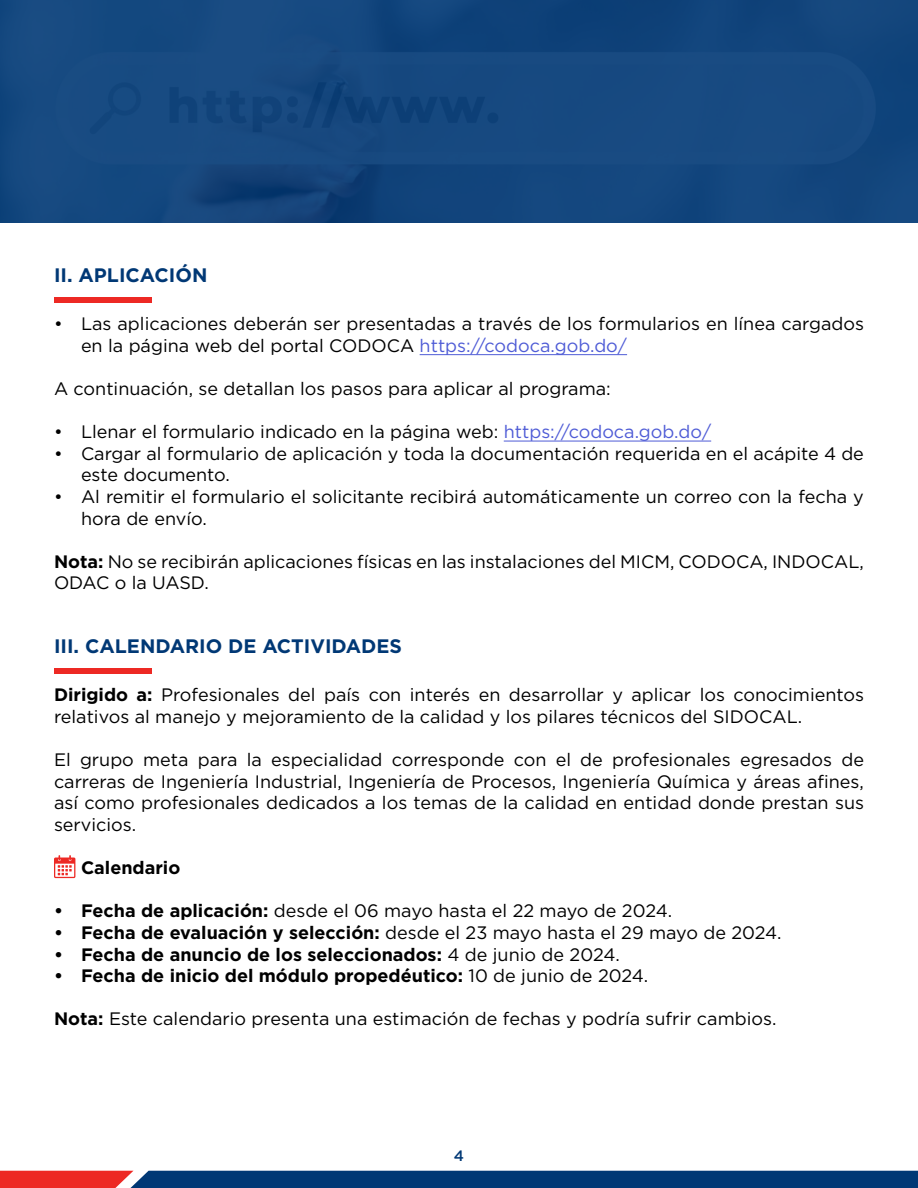
<style>
.page{position:relative;width:918px;height:1188px;background:#fff}
.page>*{position:absolute;margin:0;border:0;box-sizing:border-box;transform-origin:0 0}
.t1{font:700 19.5px "Gotham Pro";color:#003875}
.t2{font:18px/21.6px "Gotham Pro";color:#000}
.t3{font:700 18px "Gotham Pro";color:#000}
.t4{font:500 15px "Gotham Pro";color:#003875}
.s1{color:#4f5cd6}
.s2{font-weight:700}
.s3{font-weight:400}
</style>
<div class="page">
<svg style="left:0;top:1171px;width:918px;height:17px;background:#24396c"></svg>
<hr style="left:420px;top:354px;width:207px;height:1px;background:#4f5cd6">
<hr style="left:504px;top:441px;width:207px;height:1px;background:#4f5cd6">
<div style="left:54px;top:297px;width:98px;height:6px;background:#ed2924"></div>
<div style="left:54px;top:668px;width:98px;height:6px;background:#ed2924"></div>
<div style="left:0;top:0;width:918px;height:222px;background:#164880"></div>
<svg style="left:54px;top:855px;width:21px;height:23px"></svg>
<p class="t1" style="left:54px;top:263px;width:155px">II. APLICACIÓN</p>
<p class="t2" style="left:81px;top:313px;width:785px;text-indent:-27px">• Las aplicaciones deberán ser presentadas a través de los formularios en línea cargados en la página web del portal CODOCA <span class="s1">https://codoca.gob.do/</span></p>
<p class="t2" style="left:54px;top:378px;width:558px">A continuación, se detallan los pasos para aplicar al programa:</p>
<p class="t2" style="left:54px;top:421px;width:659px">• Llenar el formulario indicado en la página web: <span class="s1">https://codoca.gob.do/</span></p>
<p class="t2" style="left:81px;top:443px;width:784px;text-indent:-27px">• Cargar al formulario de aplicación y toda la documentación requerida en el acápite 4 de este documento.</p>
<p class="t2" style="left:81px;top:486px;width:784px;text-indent:-27px">• Al remitir el formulario el solicitante recibirá automáticamente un correo con la fecha y hora de envío.</p>
<p class="t2" style="left:54px;top:551px;width:811px"><span class="s2">Nota:</span> No se recibirán aplicaciones físicas en las instalaciones del MICM, CODOCA, INDOCAL,<br>ODAC o la UASD.</p>
<p class="t1" style="left:54px;top:635px;width:350px">III. CALENDARIO DE ACTIVIDADES</p>
<p class="t2" style="left:54px;top:684px;width:812px"><span class="s2">Dirigido a:</span> Profesionales del país con interés en desarrollar y aplicar los conocimientos relativos al manejo y mejoramiento de la calidad y los pilares técnicos del SIDOCAL.</p>
<p class="t2" style="left:54px;top:749px;width:812px;text-align:justify">El grupo meta para la especialidad corresponde con el de profesionales egresados de carreras de Ingeniería Industrial, Ingeniería de Procesos, Ingeniería Química y áreas afines, así como profesionales dedicados a los temas de la calidad en entidad donde prestan sus servicios.</p>
<p class="t3" style="left:81px;top:857px;width:101px">Calendario</p>
<p class="t2" style="left:54px;top:900px;width:620px"><span class="s2">• Fecha de aplicación:</span> desde el 06 mayo hasta el 22 mayo de 2024.</p>
<p class="t2" style="left:54px;top:922px;width:729px"><span class="s2">• Fecha de evaluación y selección:</span> desde el 23 mayo hasta el 29 mayo de 2024.</p>
<p class="t3" style="left:54px;top:944px;width:567px">• Fecha de anuncio de los seleccionados: <span class="s3">4 de junio de 2024.</span></p>
<p class="t3" style="left:54px;top:965px;width:596px">• Fecha de inicio del módulo propedéutico: <span class="s3">10 de junio de 2024.</span></p>
<p class="t2" style="left:54px;top:1008px;width:724px"><span class="s2">Nota:</span> Este calendario presenta una estimación de fechas y podría sufrir cambios.</p>
<p class="t4" style="left:454px;top:1147px;width:12px">4</p>
</div>
